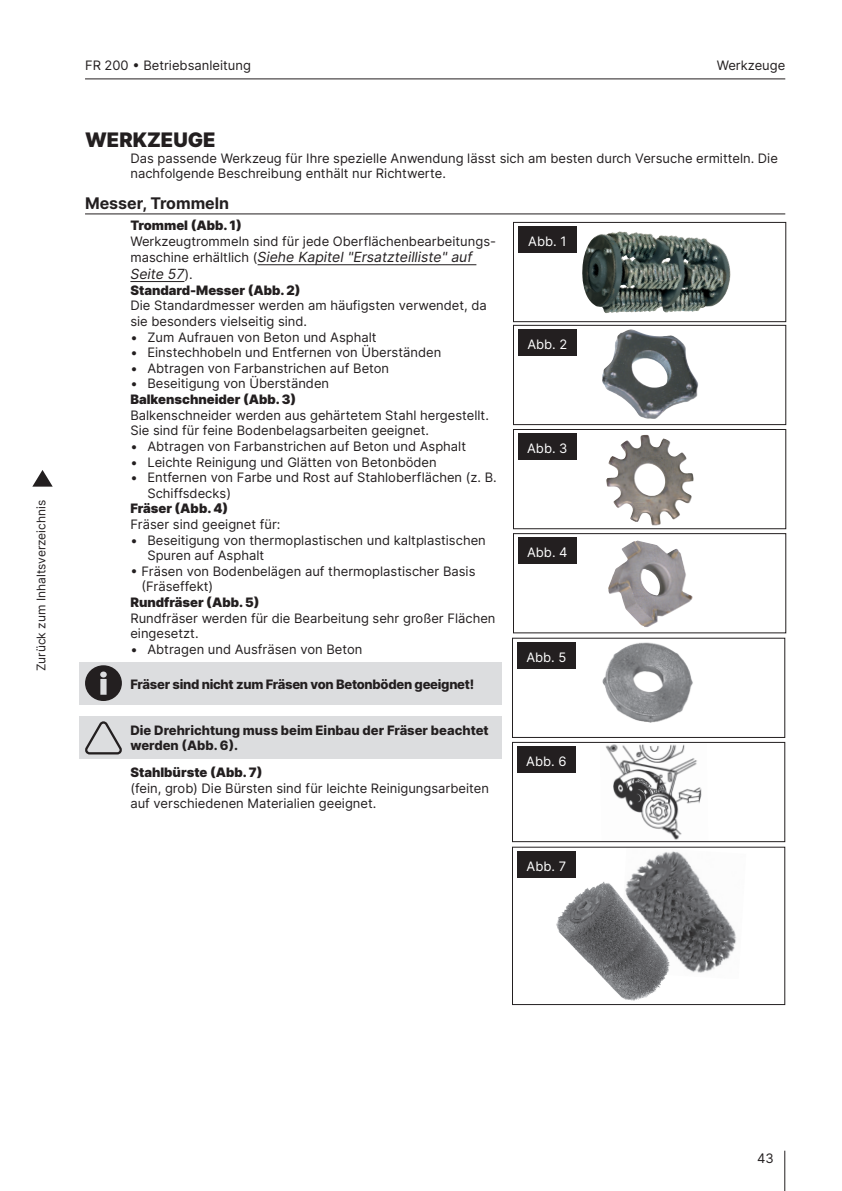
<style>
.page{position:relative;width:842px;height:1191px;background:#fff}
.page>*{position:absolute;margin:0;border:0;box-sizing:border-box;transform-origin:0 0}
.t1{font:900 20px "Inter";color:#231f20}
.t2{font:700 16px "Inter";color:#231f20}
.body{font:italic 14px/16.8px "Inter";color:#231f20}
.body-2{font:13px/15.6px "Inter";color:#231f20}
.t3{font:900 13px "Inter";color:#231f20}
.Notes-3-column{font:800 13px/15.6px "Inter";letter-spacing:-.01em;color:#231f20}
.t4{font:13px "Inter";color:#fff}
.t5{font:12px "Inter";color:#231f20}
.s1{font-style:normal;font-size:13px}
</style>
<div class="page">
<hr style="left:85px;top:78px;width:700px;height:1px;background:#231f20">
<hr style="left:784px;top:1150px;width:1px;height:41px;background:#231f20">
<svg style="left:32px;top:470px;width:21px;height:16px"></svg>
<hr style="left:85px;top:213px;width:700px;height:1px;background:#231f20">
<hr style="left:258px;top:264px;width:218px;height:1px;background:#231f20">
<hr style="left:130px;top:281px;width:54px;height:1px;background:#231f20">
<div style="left:79px;top:662px;width:423px;height:43px;background:#dcdddf"></div>
<div style="left:79px;top:716px;width:423px;height:43px;background:#dcdddf"></div>
<img style="left:582px;top:231px;width:116px;height:82px">
<div style="left:513px;top:222px;width:273px;height:100px;border:1px solid #231f20"></div>
<div style="left:518px;top:226px;width:58px;height:27px;background:#231f20"></div>
<img style="left:602px;top:329px;width:97px;height:90px">
<div style="left:513px;top:325px;width:273px;height:100px;border:1px solid #231f20"></div>
<div style="left:518px;top:329px;width:58px;height:27px;background:#231f20"></div>
<img style="left:606px;top:435px;width:88px;height:90px">
<div style="left:513px;top:429px;width:273px;height:100px;border:1px solid #231f20"></div>
<div style="left:518px;top:433px;width:58px;height:27px;background:#231f20"></div>
<img style="left:608px;top:540px;width:85px;height:87px">
<div style="left:513px;top:533px;width:273px;height:100px;border:1px solid #231f20"></div>
<div style="left:518px;top:537px;width:58px;height:27px;background:#231f20"></div>
<img style="left:605px;top:744px;width:97px;height:96px">
<div style="left:512px;top:742px;width:273px;height:100px;border:1px solid #231f20"></div>
<div style="left:517px;top:746px;width:59px;height:27px;background:#231f20"></div>
<img style="left:631px;top:851px;width:106px;height:122px">
<img style="left:551px;top:877px;width:122px;height:124px">
<div style="left:512px;top:846px;width:273px;height:159px;border:1px solid #231f20"></div>
<div style="left:517px;top:851px;width:59px;height:26px;background:#231f20"></div>
<div style="left:85px;top:665px;width:37px;height:36px;background:#231f20;border-radius:50%"></div>
<svg style="left:100px;top:671px;width:7px;height:23px"></svg>
<svg style="left:85px;top:721px;width:37px;height:33px"></svg>
<img style="left:602px;top:642px;width:91px;height:81px">
<div style="left:512px;top:637px;width:273px;height:101px;border:1px solid #231f20"></div>
<div style="left:517px;top:642px;width:59px;height:26px;background:#231f20"></div>
<p class="t5" style="left:32px;top:671px;width:173px;rotate:-90deg">Zurück zum Inhaltsverzeichnis</p>
<p class="body-2" style="left:85px;top:57px;width:167px">FR 200 • Betriebsanleitung</p>
<p class="body-2" style="left:717px;top:57px;width:70px">Werkzeuge</p>
<h1 class="t1" style="left:85px;top:125px;width:132px">WERKZEUGE</h1>
<p class="body-2" style="left:130px;top:150px;width:649px">Das passende Werkzeug für Ihre spezielle Anwendung lässt sich am besten durch Versuche ermitteln. Die nachfolgende Beschreibung enthält nur Richtwerte.</p>
<h2 class="t2" style="left:85px;top:191px;width:146px">Messer, Trommeln</h2>
<h3 class="t3" style="left:130px;top:216px;width:113px">Trommel (Abb. 1)</h3>
<p class="body-2" style="left:130px;top:233px;width:367px">Werkzeugtrommeln sind für jede Oberflächenbearbeitungs-</p>
<p class="body" style="left:130px;top:249px;width:344px"><span class="s1">maschine erhältlich (</span>Siehe Kapitel "Ersatzteilliste" auf<br>Seite 57<span class="s1">).</span></p>
<h3 class="t3" style="left:130px;top:281px;width:172px">Standard-Messer (Abb. 2)</h3>
<p class="body-2" style="left:130px;top:298px;width:358px">Die Standardmesser werden am häufigsten verwendet, da sie besonders vielseitig sind.</p>
<p class="body-2" style="left:130px;top:329px;width:248px">• Zum Aufrauen von Beton und Asphalt</p>
<p class="body-2" style="left:130px;top:344px;width:312px">• Einstechhobeln und Entfernen von Überständen</p>
<p class="body-2" style="left:130px;top:360px;width:260px">• Abtragen von Farbanstrichen auf Beton</p>
<p class="body-2" style="left:130px;top:376px;width:200px">• Beseitigung von Überständen</p>
<h3 class="t3" style="left:130px;top:390px;width:167px">Balkenschneider (Abb. 3)</h3>
<p class="body-2" style="left:130px;top:407px;width:360px">Balkenschneider werden aus gehärtetem Stahl hergestellt.<br>Sie sind für feine Bodenbelagsarbeiten geeignet.</p>
<p class="body-2" style="left:130px;top:438px;width:337px">• Abtragen von Farbanstrichen auf Beton und Asphalt</p>
<p class="body-2" style="left:130px;top:454px;width:308px">• Leichte Reinigung und Glätten von Betonböden</p>
<p class="body-2" style="left:147px;top:469px;width:351px;text-indent:-17px">• Entfernen von Farbe und Rost auf Stahloberflächen (z. B.<br>Schiffsdecks)</p>
<h3 class="t3" style="left:130px;top:499px;width:99px">Fräser (Abb. 4)</h3>
<p class="body-2" style="left:130px;top:516px;width:152px">Fräser sind geeignet für:</p>
<p class="body-2" style="left:147px;top:532px;width:340px;text-indent:-17px">• Beseitigung von thermoplastischen und kaltplastischen<br>Spuren auf Asphalt</p>
<p class="body-2" style="left:141px;top:563px;width:336px;text-indent:-11px">• Fräsen von Bodenbelägen auf thermoplastischer Basis (Fräseffekt)</p>
<h3 class="t3" style="left:130px;top:593px;width:131px">Rundfräser (Abb. 5)</h3>
<p class="body-2" style="left:130px;top:610px;width:367px">Rundfräser werden für die Bearbeitung sehr großer Flächen eingesetzt.</p>
<p class="body-2" style="left:130px;top:641px;width:234px">• Abtragen und Ausfräsen von Beton</p>
<p class="Notes-3-column" style="left:130px;top:676px;width:345px">Fräser sind nicht zum Fräsen von Betonböden geeignet!</p>
<p class="Notes-3-column" style="left:130px;top:721px;width:360px">Die Drehrichtung muss beim Einbau der Fräser beachtet werden (Abb. 6).</p>
<h3 class="t3" style="left:130px;top:763px;width:134px">Stahlbürste (Abb. 7)</h3>
<p class="body-2" style="left:130px;top:780px;width:360px">(fein, grob) Die Bürsten sind für leichte Reinigungsarbeiten auf verschiedenen Materialien geeignet.</p>
<p class="t4" style="left:528px;top:232px;width:40px">Abb. 1</p>
<p class="t4" style="left:527px;top:335px;width:42px">Abb. 2</p>
<p class="t4" style="left:527px;top:439px;width:42px">Abb. 3</p>
<p class="t4" style="left:527px;top:543px;width:42px">Abb. 4</p>
<p class="t4" style="left:526px;top:647px;width:42px">Abb. 5</p>
<p class="t4" style="left:526px;top:751px;width:42px">Abb. 6</p>
<p class="t4" style="left:527px;top:856px;width:41px">Abb. 7</p>
<p class="body-2" style="left:757px;top:1150px;width:18px">43</p>
</div>
